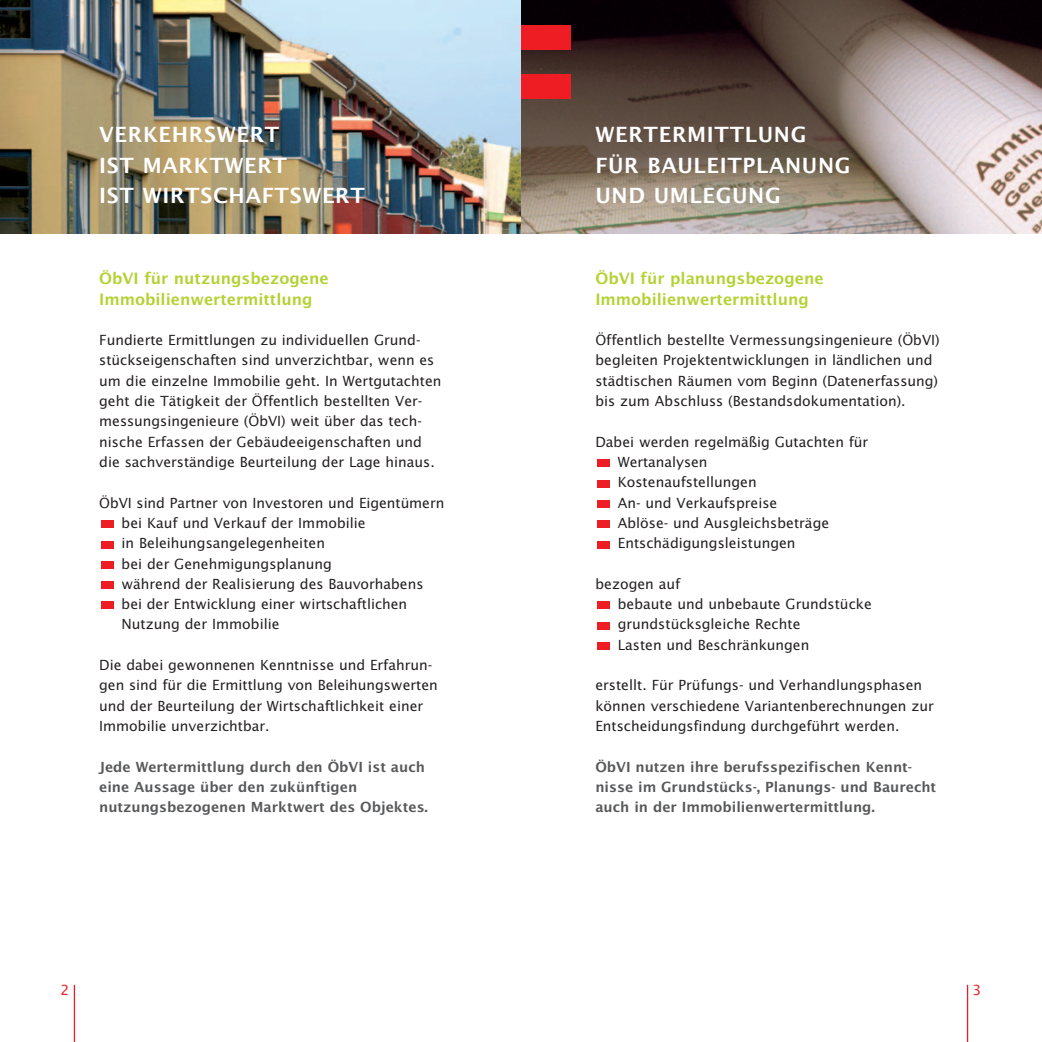
<style>
.page{position:relative;width:1042px;height:1042px;background:#fff}
.page>*{position:absolute;margin:0;border:0;box-sizing:border-box;transform-origin:0 0}
.t1{font:600 21px/30.4px "Lucida Sans";letter-spacing:.03em;color:#fff}
.t2{font:600 15.75px/20.3px "Lucida Sans";color:#b3d234}
.t3{font:14px/20.3px "Lucida Sans";color:#231f20}
.t4{font:600 14px/20.3px "Lucida Sans";color:#57585a}
.t5{font:14px "Lucida Sans";color:#ee1d23}
</style>
<div class="page">
<img style="left:521px;top:0;width:521px;height:233px">
<img style="left:0;top:0;width:521px;height:233px">
<div style="left:101px;top:602px;width:12px;height:7px;background:#ee1d23"></div>
<div style="left:101px;top:581px;width:12px;height:8px;background:#ee1d23"></div>
<div style="left:101px;top:561px;width:12px;height:7px;background:#ee1d23"></div>
<div style="left:101px;top:541px;width:12px;height:7px;background:#ee1d23"></div>
<div style="left:101px;top:520px;width:12px;height:8px;background:#ee1d23"></div>
<div style="left:597px;top:642px;width:12px;height:8px;background:#ee1d23"></div>
<div style="left:597px;top:622px;width:12px;height:7px;background:#ee1d23"></div>
<div style="left:597px;top:602px;width:12px;height:7px;background:#ee1d23"></div>
<div style="left:597px;top:541px;width:12px;height:7px;background:#ee1d23"></div>
<div style="left:597px;top:520px;width:12px;height:8px;background:#ee1d23"></div>
<div style="left:597px;top:500px;width:12px;height:8px;background:#ee1d23"></div>
<div style="left:597px;top:480px;width:12px;height:7px;background:#ee1d23"></div>
<div style="left:597px;top:459px;width:12px;height:8px;background:#ee1d23"></div>
<div style="left:521px;top:25px;width:49px;height:25px;background:#ee1d23"></div>
<div style="left:521px;top:74px;width:49px;height:25px;background:#ee1d23"></div>
<hr style="left:74px;top:985px;width:1px;height:57px;background:#ee1d23">
<hr style="left:967px;top:985px;width:1px;height:57px;background:#ee1d23">
<h1 class="t1" style="left:99px;top:121px;width:267px">VERKEHRSWERT<br>IST MARKTWERT<br>IST WIRTSCHAFTSWERT</h1>
<h1 class="t1" style="left:595px;top:121px;width:257px">WERTERMITTLUNG<br>FÜR BAULEITPLANUNG<br>UND UMLEGUNG</h1>
<p class="t2" style="left:99px;top:269px;width:231px">ÖbVI für nutzungsbezogene<br>Immobilienwertermittlung</p>
<p class="t3" style="left:99px;top:331px;width:344px">Fundierte Ermittlungen zu individuellen Grund&shy;stückseigenschaften sind unverzichtbar, wenn es um die einzelne Immobilie geht. In Wertgutachten geht die Tätigkeit der Öffentlich bestellten Ver&shy;messungsingenieure (ÖbVI) weit über das tech&shy;nische Erfassen der Gebäudeeigenschaften und die sachverständige Beurteilung der Lage hinaus.</p>
<p class="t3" style="left:122px;top:493px;width:324px;text-indent:-22px">ÖbVI sind Partner von Investoren und Eigentümern bei Kauf und Verkauf der Immobilie<br>in Beleihungsangelegenheiten<br>bei der Genehmigungsplanung<br>während der Realisierung des Bauvorhabens bei der Entwicklung einer wirtschaftlichen Nutzung der Immobilie</p>
<p class="t3" style="left:99px;top:656px;width:340px">Die dabei gewonnenen Kenntnisse und Erfahrun&shy;gen sind für die Ermittlung von Beleihungswerten und der Beurteilung der Wirtschaftlichkeit einer Immobilie unverzichtbar.</p>
<p class="t4" style="left:99px;top:757px;width:330px">Jede Wertermittlung durch den ÖbVI ist auch eine Aussage über den zukünftigen nutzungsbezogenen Marktwert des Objektes.</p>
<p class="t2" style="left:595px;top:269px;width:230px">ÖbVI für planungsbezogene<br>Immobilienwertermittlung</p>
<p class="t3" style="left:595px;top:331px;width:346px">Öffentlich bestellte Vermessungsingenieure (ÖbVI) begleiten Projektentwicklungen in ländlichen und städtischen Räumen vom Beginn (Datenerfassung) bis zum Abschluss (Bestandsdokumentation).</p>
<p class="t3" style="left:618px;top:432px;width:252px;text-indent:-22px">Dabei werden regelmäßig Gutachten für<br>Wertanalysen<br>Kostenaufstellungen<br>An- und Verkaufspreise<br>Ablöse- und Ausgleichsbeträge<br>Entschädigungsleistungen</p>
<p class="t3" style="left:618px;top:575px;width:256px;text-indent:-22px">bezogen auf<br>bebaute und unbebaute Grundstücke grundstücksgleiche Rechte<br>Lasten und Beschränkungen</p>
<p class="t3" style="left:595px;top:676px;width:340px">erstellt. Für Prüfungs- und Verhandlungsphasen können verschiedene Variantenberechnungen zur<br>Entscheidungsfindung durchgeführt werden.</p>
<p class="t4" style="left:595px;top:757px;width:342px">ÖbVI nutzen ihre berufsspezifischen Kennt&shy;nisse im Grundstücks-, Planungs- und Baurecht auch in der Immobilienwertermittlung.</p>
<p class="t5" style="left:61px;top:984px;width:10px">2</p>
<p class="t5" style="left:972px;top:984px;width:10px">3</p>
</div>
